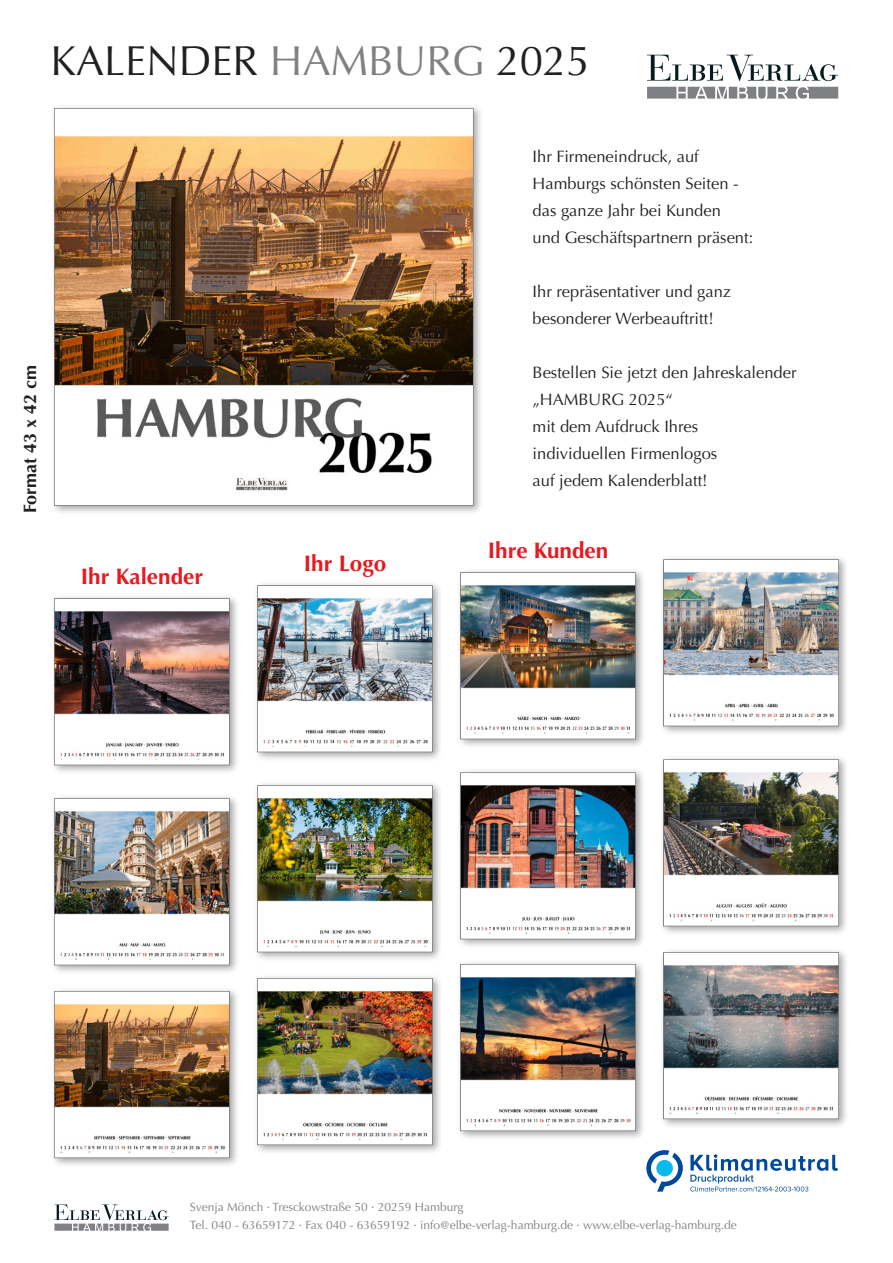
<style>
.page{position:relative;width:893px;height:1263px;background:#fff}
.page>*{position:absolute;margin:0;border:0;box-sizing:border-box;transform-origin:0 0}
.t1{font:42px "Optima";color:#221f20}
.t2{font:700 22.5px "Optima";color:#e51b21}
.t3{font:700 18px "Optima";color:#221f20}
.t4{font:16.5px "Optima";color:#221f20}
.t5{font:12px "Optima";color:#7f8083}
.s1{color:#7f8083}
</style>
<div class="page">
<svg style="left:647px;top:55px;width:191px;height:44px"></svg>
<svg style="left:54px;top:1204px;width:115px;height:27px"></svg>
<img style="left:53px;top:106px;width:428px;height:407px">
<img style="left:54px;top:108px;width:420px;height:398px">
<img style="left:53px;top:596px;width:184px;height:176px">
<img style="left:54px;top:598px;width:176px;height:167px">
<img style="left:53px;top:796px;width:184px;height:176px">
<img style="left:54px;top:798px;width:176px;height:167px">
<img style="left:53px;top:989px;width:184px;height:176px">
<img style="left:54px;top:991px;width:176px;height:167px">
<img style="left:256px;top:583px;width:184px;height:176px">
<img style="left:257px;top:585px;width:176px;height:167px">
<img style="left:256px;top:783px;width:184px;height:176px">
<img style="left:257px;top:785px;width:176px;height:167px">
<img style="left:256px;top:976px;width:184px;height:176px">
<img style="left:257px;top:978px;width:176px;height:167px">
<img style="left:459px;top:570px;width:184px;height:176px">
<img style="left:460px;top:572px;width:176px;height:167px">
<img style="left:459px;top:770px;width:184px;height:176px">
<img style="left:460px;top:772px;width:176px;height:167px">
<img style="left:459px;top:962px;width:184px;height:176px">
<img style="left:460px;top:964px;width:176px;height:167px">
<img style="left:662px;top:557px;width:184px;height:176px">
<img style="left:663px;top:559px;width:176px;height:167px">
<img style="left:662px;top:757px;width:184px;height:176px">
<img style="left:663px;top:759px;width:176px;height:167px">
<img style="left:662px;top:950px;width:184px;height:176px">
<svg style="left:663px;top:952px;width:176px;height:167px"></svg>
<svg style="left:646px;top:1150px;width:37px;height:42px"></svg>
<svg style="left:690px;top:1154px;width:148px;height:37px"></svg>
<p class="t1" style="left:51px;top:37px;width:541px">KALENDER <span class="s1">HAMBURG</span> 2025</p>
<p class="t3" style="left:20px;top:513px;width:150px;rotate:-90deg">Format 43 x 42 cm</p>
<p class="t2" style="left:81px;top:563px;width:124px">Ihr Kalender</p>
<p class="t2" style="left:304px;top:550px;width:84px">Ihr Logo</p>
<p class="t4" style="left:533px;top:147px;width:168px">Ihr Firmeneindruck, auf</p>
<p class="t4" style="left:533px;top:174px;width:208px">Hamburgs schönsten Seiten -</p>
<p class="t4" style="left:533px;top:201px;width:190px">das ganze Jahr bei Kunden</p>
<p class="t4" style="left:533px;top:228px;width:222px">und Geschäftspartnern präsent:</p>
<p class="t4" style="left:533px;top:282px;width:200px">Ihr repräsentativer und ganz</p>
<p class="t4" style="left:533px;top:309px;width:183px">besonderer Werbeauftritt!</p>
<p class="t4" style="left:533px;top:363px;width:265px">Bestellen Sie jetzt den Jahreskalender</p>
<p class="t4" style="left:533px;top:390px;width:142px">„HAMBURG 2025“</p>
<p class="t4" style="left:533px;top:417px;width:167px">mit dem Aufdruck Ihres</p>
<p class="t4" style="left:533px;top:444px;width:186px">individuellen Firmenlogos</p>
<p class="t4" style="left:533px;top:471px;width:177px">auf jedem Kalenderblatt!</p>
<p class="t2" style="left:488px;top:537px;width:122px">Ihre Kunden</p>
<p class="t5" style="left:190px;top:1200px;width:275px">Svenja Mönch · Tresckowstraße 50 · 20259 Hamburg</p>
<p class="t5" style="left:190px;top:1218px;width:548px">Tel. 040 - 63659172 · Fax 040 - 63659192 · info@elbe-verlag-hamburg.de · www.elbe-verlag-hamburg.de</p>
</div>
